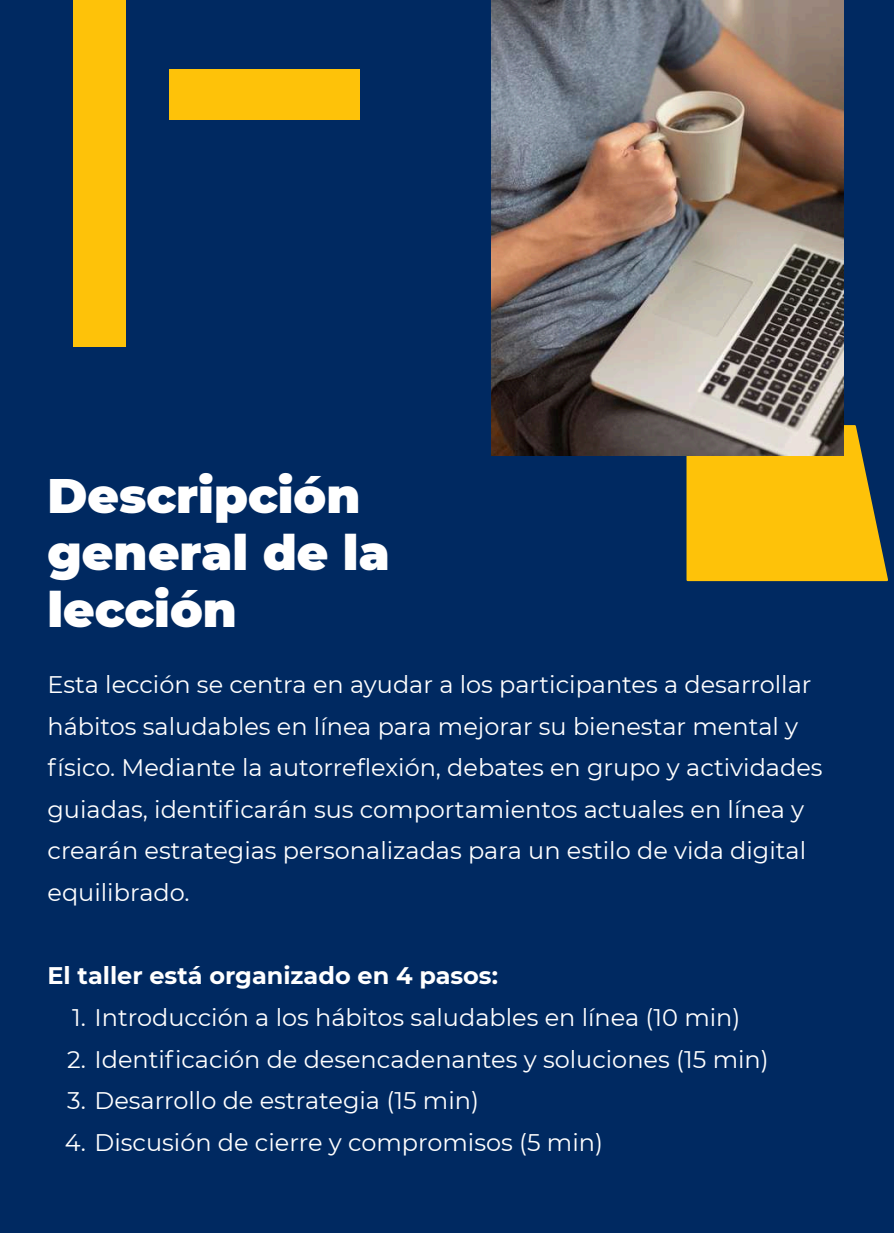
<style>
.page{position:relative;width:894px;height:1233px;background:#fff}
.page>*{position:absolute;margin:0;border:0;box-sizing:border-box;transform-origin:0 0}
.t1{font:900 48.3px/57.3px "Montserrat";color:#fff}
.t2{font:24px/41.5px "Montserrat";color:#fff}
.t3{font:700 24px "Montserrat";color:#fff}
</style>
<div class="page">
<div style="left:0;top:0;width:893px;height:1233px;background:#002961"></div>
<svg style="left:686px;top:425px;width:201px;height:156px"></svg>
<div style="left:73px;top:0;width:53px;height:347px;background:#fec209"></div>
<div style="left:169px;top:69px;width:191px;height:51px;background:#fec209"></div>
<img style="left:491px;top:0;width:352px;height:455px">
<h1 class="t1" style="left:47px;top:467px;width:343px">Descripción general de la lección</h1>
<p class="t2" style="left:47px;top:664px;width:776px">Esta lección se centra en ayudar a los participantes a desarrollar hábitos saludables en línea para mejorar su bienestar mental y físico. Mediante la autorreflexión, debates en grupo y actividades guiadas, identificarán sus comportamientos actuales en línea y crearán estrategias personalizadas para un estilo de vida digital equilibrado.</p>
<p class="t3" style="left:47px;top:961px;width:452px">El taller está organizado en 4 pasos:</p>
<p class="t2" style="left:72px;top:997px;width:669px">1. Introducción a los hábitos saludables en línea (10 min)</p>
<p class="t2" style="left:67px;top:1038px;width:703px">2. Identificación de desencadenantes y soluciones (15 min)</p>
<p class="t2" style="left:67px;top:1080px;width:413px">3. Desarrollo de estrategia (15 min)</p>
<p class="t2" style="left:65px;top:1121px;width:539px">4. Discusión de cierre y compromisos (5 min)</p>
</div>
